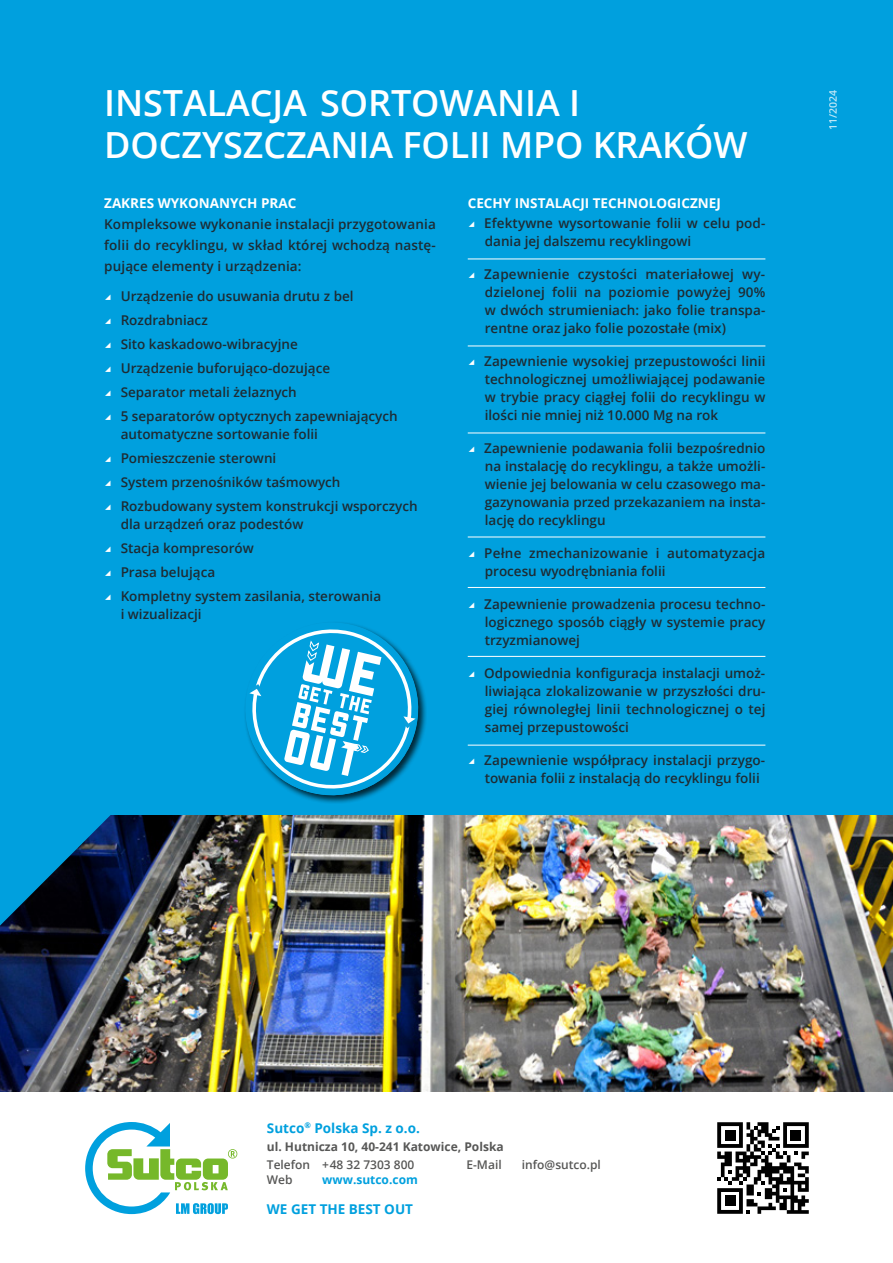
<style>
.page{position:relative;width:893px;height:1263px;background:#fff}
.page>*{position:absolute;margin:0;border:0;box-sizing:border-box;transform-origin:0 0}
.t1{font:600 36px/42px "Open Sans";letter-spacing:-.005em;color:#fff}
.t2{font:600 13.5px/18px "Open Sans";color:#1e2b33;text-align:justify}
.t3{font:700 13.5px "Open Sans";color:#00a0de}
.t4{font:700 13.5px "Open Sans";color:#fff}
.t5{font:600 12px "Open Sans";color:#575756}
.t6{font:700 12px "Open Sans";color:#575756}
.t7{font:700 12px "Open Sans";color:#00a0de}
.t8{font:600 10.5px "Open Sans";color:#fff}
.s1{font-family:"Sutco Aufzaehlung";font-weight:400;color:#fff}
.s2{font-weight:700;color:#fff}
</style>
<div class="page">
<div style="left:0;top:0;width:893px;height:937px;background:#00a0de"></div>
<img style="left:0;top:815px;width:893px;height:277px">
<svg style="left:245px;top:623px;width:181px;height:180px"></svg>
<svg style="left:717px;top:1122px;width:92px;height:92px"></svg>
<div style="left:724px;top:1129px;width:11px;height:11px;background:#000"></div>
<div style="left:790px;top:1129px;width:11px;height:11px;background:#000"></div>
<div style="left:724px;top:1195px;width:11px;height:11px;background:#000"></div>
<svg style="left:85px;top:1122px;width:152px;height:92px"></svg>
<hr style="left:468px;top:258px;width:297px;height:1px;background:#fff">
<hr style="left:468px;top:432px;width:297px;height:1px;background:#fff">
<hr style="left:468px;top:345px;width:297px;height:1px;background:#fff">
<hr style="left:468px;top:536px;width:297px;height:1px;background:#fff">
<hr style="left:468px;top:587px;width:297px;height:1px;background:#fff">
<hr style="left:468px;top:656px;width:297px;height:1px;background:#fff">
<hr style="left:468px;top:745px;width:297px;height:1px;background:#fff">
<svg style="left:0;top:815px;width:122px;height:111px"></svg>
<h1 class="t1" style="left:104px;top:81px;width:645px">INSTALACJA SORTOWANIA I<br>DOCZYSZCZANIA FOLII MPO KRAKÓW</h1>
<p class="t4" style="left:104px;top:194px;width:194px">ZAKRES WYKONANYCH PRAC</p>
<p class="t2" style="left:104px;top:213px;width:333px;line-height:21px">Kompleksowe wykonanie instalacji przygotowania folii do recyklingu, w skład której wchodzą nastę&shy;pujące elementy i urządzenia:</p>
<p class="t2" style="left:104px;top:284px;width:295px;line-height:24px;text-align:left"><span class="s1">a</span> Urządzenie do usuwania drutu z bel<br><span class="s1">a</span> Rozdrabniacz<br><span class="s1">a</span> Sito kaskadowo-wibracyjne<br><span class="s1">a</span> Urządzenie buforująco-dozujące<br><span class="s1">a</span> Separator metali żelaznych<br><span class="s1">a</span> 5 separatorów optycznych zapewniających</p>
<p class="t2" style="left:104px;top:422px;width:315px;line-height:24px;text-align:left;text-indent:16px">automatyczne sortowanie folii<br><span class="s1">a</span> Pomieszczenie sterowni<br><span class="s1">a</span> System przenośników taśmowych<br><span class="s1">a</span> Rozbudowany system konstrukcji wsporczych</p>
<p class="t2" style="left:104px;top:512px;width:278px;line-height:24px;text-align:left;text-indent:16px">dla urządzeń oraz podestów<br><span class="s1">a</span> Stacja kompresorów<br><span class="s1">a</span> Prasa belująca<br><span class="s1">a</span> Kompletny system zasilania, sterowania</p>
<p class="t2" style="left:121px;top:605px;width:82px">i wizualizacji</p>
<p class="t2" style="left:468px;top:193px;width:299px;line-height:19.5px"><span class="s2">CECHY INSTALACJI TECHNOLOGICZNEJ<br></span><span class="s1">a</span> Efektywne wysortowanie folii w celu pod-</p>
<p class="t2" style="left:485px;top:231px;width:208px">dania jej dalszemu recyklingowi</p>
<p class="t2" style="left:485px;top:264px;width:282px;text-indent:-17px"><span class="s1">a</span> Zapewnienie czystości materiałowej wy&shy;dzielonej folii na poziomie powyżej 90% w dwóch strumieniach: jako folie transpa&shy;rentne oraz jako folie pozostałe (mix)</p>
<p class="t2" style="left:485px;top:351px;width:282px;text-indent:-17px"><span class="s1">a</span> Zapewnienie wysokiej przepustowości linii technologicznej umożliwiającej podawanie w trybie pracy ciągłej folii do recyklingu w ilości nie mniej niż 10.000 Mg na rok</p>
<p class="t2" style="left:485px;top:438px;width:282px;text-indent:-17px"><span class="s1">a</span> Zapewnienie podawania folii bezpośrednio na instalację do recyklingu, a także umożli&shy;wienie jej belowania w celu czasowego ma&shy;gazynowania przed przekazaniem na insta&shy;lację do recyklingu</p>
<p class="t2" style="left:485px;top:543px;width:282px;text-indent:-17px"><span class="s1">a</span> Pełne zmechanizowanie i automatyzacja procesu wyodrębniania folii</p>
<p class="t2" style="left:485px;top:594px;width:282px;text-indent:-17px"><span class="s1">a</span> Zapewnienie prowadzenia procesu techno&shy;logicznego sposób ciągły w systemie pracy trzyzmianowej</p>
<p class="t2" style="left:485px;top:663px;width:282px;text-indent:-17px"><span class="s1">a</span> Odpowiednia konfiguracja instalacji umoż&shy;liwiająca zlokalizowanie w przyszłości dru&shy;giej równoległej linii technologicznej o tej samej przepustowości</p>
<p class="t2" style="left:485px;top:750px;width:282px;text-indent:-17px"><span class="s1">a</span> Zapewnienie współpracy instalacji przygo&shy;towania folii z instalacją do recyklingu folii</p>
<p class="t8" style="left:826px;top:130px;width:42px;rotate:-90deg">11/2024</p>
<p class="t3" style="left:267px;top:1118px;width:155px">Sutco<sup>®</sup> Polska Sp. z o.o.</p>
<p class="t6" style="left:267px;top:1138px;width:238px">ul. Hutnicza 10, 40-241 Katowice, Polska</p>
<p class="t5" style="left:267px;top:1156px;width:149px">Telefon + 48 32 7303 800</p>
<p class="t5" style="left:466px;top:1156px;width:37px">E-Mail</p>
<p class="t5" style="left:522px;top:1156px;width:81px">info@sutco.pl</p>
<p class="t5" style="left:267px;top:1171px;width:27px">Web</p>
<p class="t7" style="left:322px;top:1171px;width:97px">www.sutco.com</p>
<p class="t3" style="left:267px;top:1199px;width:148px">WE GET THE BEST OUT</p>
</div>
